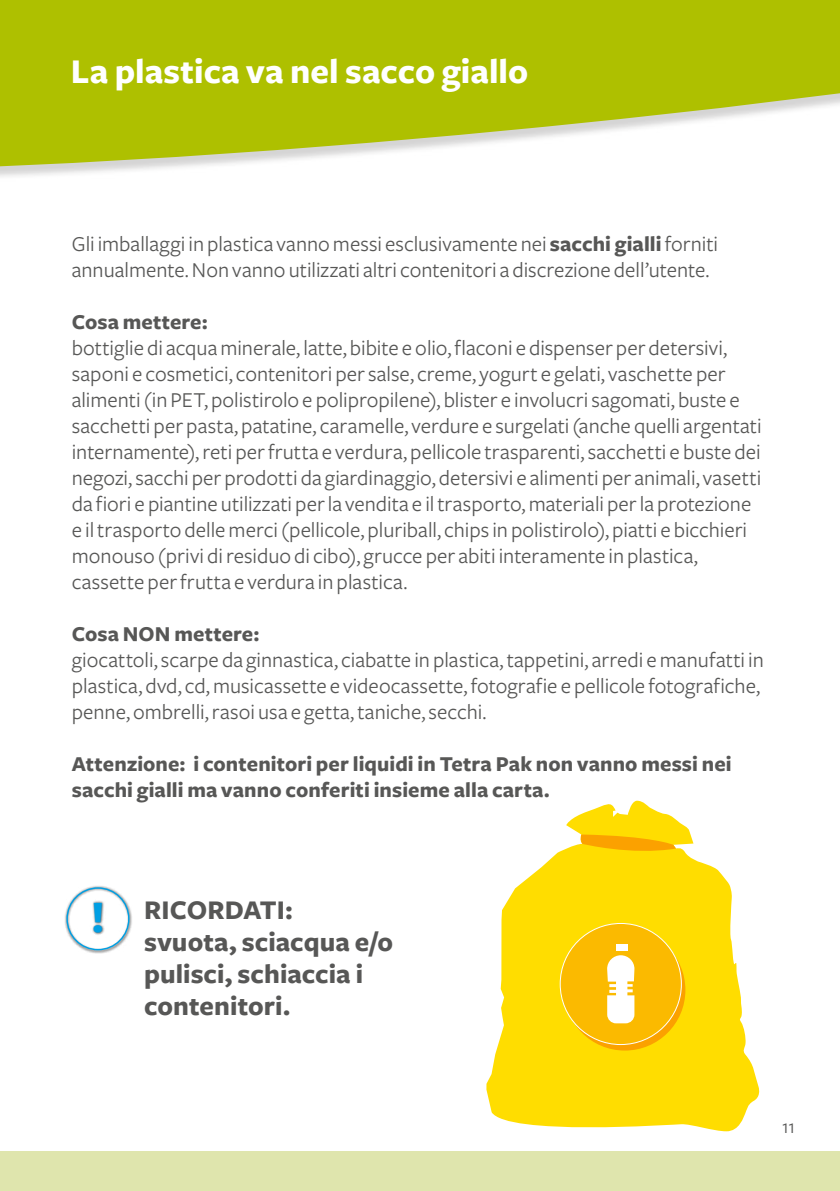
<style>
.page{position:relative;width:840px;height:1191px;background:#fff}
.page>*{position:absolute;margin:0;border:0;box-sizing:border-box;transform-origin:0 0}
.t1{font:700 44.8px "Freight Sans";color:#009fe3}
.t2{font:700 36px "Freight Sans";letter-spacing:.005em;color:#fff}
.t3{font:700 28px/32px "Freight Sans";color:#575756}
.t4{font:22px/26px "Freight Sans";color:#575756}
.t5{font:700 22px/26px "Freight Sans";letter-spacing:.005em;color:#575756}
.t6{font:20px "Freight Sans";color:#575756}
.s1{font-weight:700}
</style>
<div class="page">
<svg style="left:0;top:0;width:839px;height:174px;fill:#aec000"></svg>
<div style="left:64px;top:885px;width:69px;height:68px;background:#000;opacity:.75"></div>
<div style="left:66px;top:887px;width:63px;height:63px;border:1px solid #009fe3;border-radius:50%"></div>
<svg style="left:486px;top:800px;width:273px;height:332px;fill:#fd0"></svg>
<svg style="left:580px;top:834px;width:95px;height:17px;background:#fcb601"></svg>
<svg style="left:564px;top:929px;width:121px;height:121px"></svg>
<div style="left:560px;top:923px;width:121px;height:121px;background:#fbba00;border-radius:50%"></div>
<svg style="left:607px;top:955px;width:27px;height:68px;background:#fef4d9"></svg>
<div style="left:615px;top:944px;width:12px;height:7px;background:#fff"></div>
<div style="left:0;top:1151px;width:839px;height:40px;background:#dfe5ad"></div>
<h2 class="t2" style="left:71px;top:52px;width:458px">La plastica va nel sacco giallo</h2>
<p class="t4" style="left:72px;top:231px;width:647px">Gli imballaggi in plastica vanno messi esclusivamente nei <span class="s1">sacchi gialli</span> forniti annualmente. Non vanno utilizzati altri contenitori a discrezione dell’utente.</p>
<p class="t5" style="left:72px;top:309px;width:137px">Cosa mettere:</p>
<p class="t4" style="left:72px;top:335px;width:691px">bottiglie di acqua minerale, latte, bibite e olio, flaconi e dispenser per detersivi, saponi e cosmetici, contenitori per salse, creme, yogurt e gelati, vaschette per alimenti (in PET, polistirolo e polipropilene), blister e involucri sagomati, buste e sacchetti per pasta, patatine, caramelle, verdure e surgelati (anche quelli argentati internamente), reti per frutta e verdura, pellicole trasparenti, sacchetti e buste dei negozi, sacchi per prodotti da giardinaggio, detersivi e alimenti per animali, vasetti da fiori e piantine utilizzati per la vendita e il trasporto, materiali per la protezione e il trasporto delle merci (pellicole, pluriball, chips in polistirolo), piatti e bicchieri monouso (privi di residuo di cibo), grucce per abiti interamente in plastica, cassette per frutta e verdura in plastica.</p>
<p class="t5" style="left:72px;top:621px;width:189px">Cosa NON mettere:</p>
<p class="t4" style="left:72px;top:647px;width:693px">giocattoli, scarpe da ginnastica, ciabatte in plastica, tappetini, arredi e manufatti in plastica, dvd, cd, musicassette e videocassette, fotografie e pellicole fotografiche, penne, ombrelli, rasoi usa e getta, taniche, secchi.</p>
<p class="t5" style="left:72px;top:751px;width:661px">Attenzione: i contenitori per liquidi in Tetra Pak non vanno messi nei sacchi gialli ma vanno conferiti insieme alla carta.</p>
<h1 class="t1" style="left:91px;top:893px;width:15px">!</h1>
<p class="t3" style="left:144px;top:895px;width:250px">RICORDATI:<br>svuota, sciacqua e/o pulisci, schiaccia i contenitori.</p>
<p class="t6" style="left:781px;top:1115px;width:14px">11</p>
</div>
